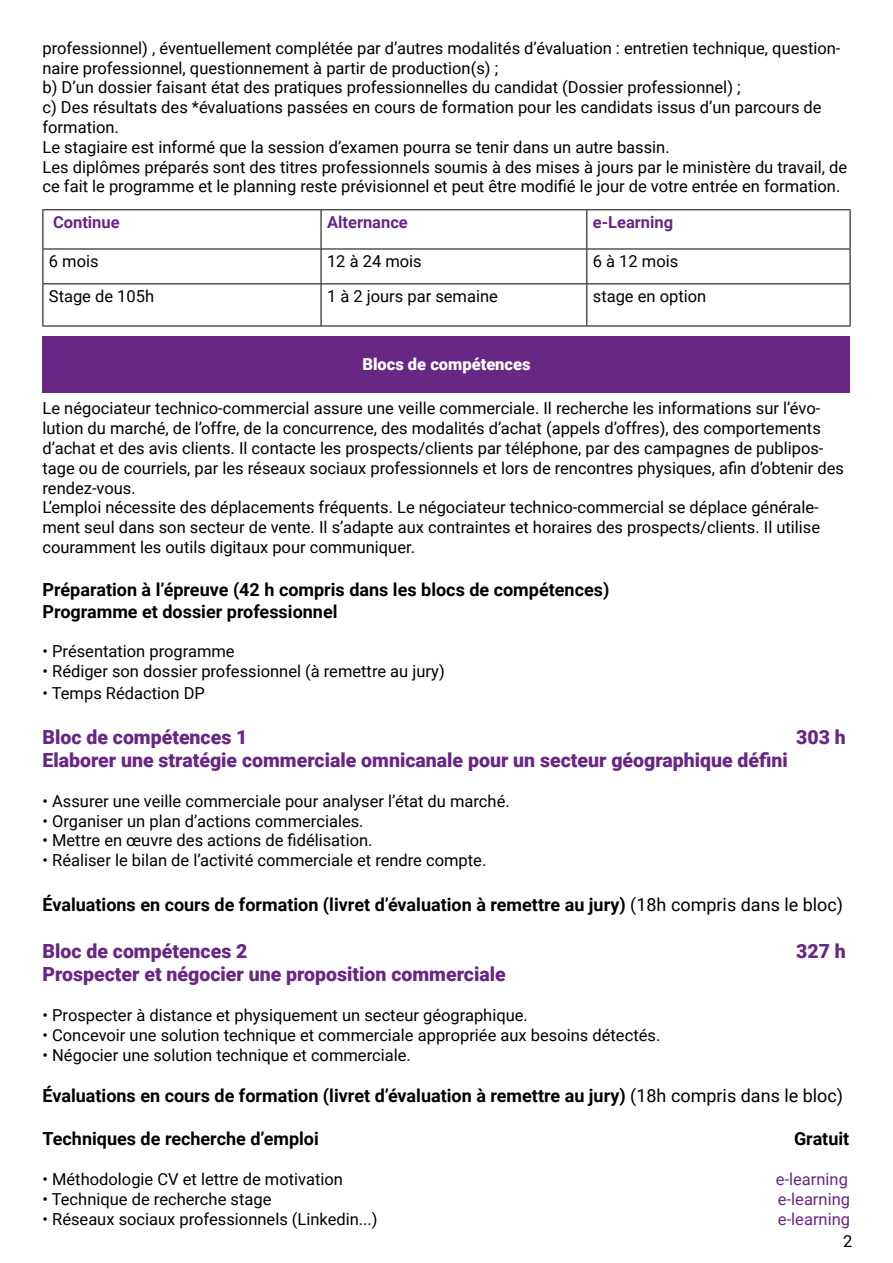
<style>
.page{position:relative;width:893px;height:1263px;background:#fff}
.page>*{position:absolute;margin:0;border:0;box-sizing:border-box;transform-origin:0 0}
.t1{font:900 19.5px "Roboto";color:#682784}
.t2{font:700 18px/21.6px "Roboto";color:#000}
.t3{font:16.5px/19.8px "Roboto";color:#000}
.t4{font:16.5px "Roboto";color:#682784}
.t5{font:700 16.5px "Roboto";color:#682784}
.t6{font:900 16.5px "Roboto";color:#fff}
.s1{font-weight:400}
</style>
<div class="page">
<hr style="left:321px;top:210px;width:1px;height:39px;background:#000">
<hr style="left:321px;top:249px;width:1px;height:34px;background:#000">
<hr style="left:321px;top:284px;width:1px;height:42px;background:#000">
<hr style="left:586px;top:210px;width:1px;height:39px;background:#000">
<hr style="left:586px;top:249px;width:1px;height:34px;background:#000">
<hr style="left:586px;top:284px;width:1px;height:42px;background:#000">
<hr style="left:43px;top:209px;width:278px;height:1px;background:#000">
<hr style="left:43px;top:210px;width:1px;height:39px;background:#000">
<hr style="left:321px;top:209px;width:266px;height:1px;background:#000">
<hr style="left:587px;top:209px;width:263px;height:1px;background:#000">
<hr style="left:850px;top:210px;width:1px;height:39px;background:#000">
<hr style="left:43px;top:249px;width:278px;height:1px;background:#000">
<hr style="left:43px;top:249px;width:1px;height:34px;background:#000">
<hr style="left:321px;top:249px;width:266px;height:1px;background:#000">
<hr style="left:587px;top:249px;width:263px;height:1px;background:#000">
<hr style="left:850px;top:249px;width:1px;height:34px;background:#000">
<hr style="left:43px;top:283px;width:278px;height:1px;background:#000">
<hr style="left:43px;top:284px;width:1px;height:42px;background:#000">
<hr style="left:321px;top:283px;width:266px;height:1px;background:#000">
<hr style="left:587px;top:283px;width:263px;height:1px;background:#000">
<hr style="left:850px;top:284px;width:1px;height:42px;background:#000">
<hr style="left:43px;top:326px;width:278px;height:1px;background:#000">
<hr style="left:321px;top:326px;width:266px;height:1px;background:#000">
<hr style="left:587px;top:326px;width:263px;height:1px;background:#000">
<div style="left:43px;top:336px;width:807px;height:57px;background:#682784"></div>
<p class="t3" style="left:43px;top:37px;width:806px">professionnel) , éventuellement complétée par d’autres modalités d’évaluation : entretien technique, question&shy;naire professionnel, questionnement à partir de production(s) ;<br>b) D’un dossier faisant état des pratiques professionnelles du candidat (Dossier professionnel) ;<br>c) Des résultats des *évaluations passées en cours de formation pour les candidats issus d’un parcours de formation.<br>Le stagiaire est informé que la session d’examen pourra se tenir dans un autre bassin.<br>Les diplômes préparés sont des titres professionnels soumis à des mises à jours par le ministère du travail, de ce fait le programme et le planning reste prévisionnel et peut être modifié le jour de votre entrée en formation.</p>
<p class="t5" style="left:53px;top:211px;width:68px">Continue</p>
<p class="t5" style="left:327px;top:211px;width:82px">Alternance</p>
<p class="t5" style="left:593px;top:211px;width:82px">e-Learning</p>
<p class="t3" style="left:49px;top:251px;width:51px">6 mois</p>
<p class="t3" style="left:327px;top:251px;width:96px">12 à 24 mois</p>
<p class="t3" style="left:593px;top:251px;width:87px">6 à 12 mois</p>
<p class="t3" style="left:49px;top:286px;width:107px">Stage de 105h</p>
<p class="t3" style="left:327px;top:286px;width:172px">1 à 2 jours par semaine</p>
<p class="t3" style="left:593px;top:286px;width:115px">stage en option</p>
<p class="t6" style="left:362px;top:352px;width:170px">Blocs de compétences</p>
<p class="t3" style="left:43px;top:398px;width:803px">Le négociateur technico-commercial assure une veille commerciale. Il recherche les informations sur l’évo&shy;lution du marché, de l’offre, de la concurrence, des modalités d’achat (appels d’offres), des comportements d’achat et des avis clients. Il contacte les prospects/clients par téléphone, par des campagnes de publipos&shy;tage ou de courriels, par les réseaux sociaux professionnels et lors de rencontres physiques, afin d’obtenir des rendez-vous.<br>L’emploi nécessite des déplacements fréquents. Le négociateur technico-commercial se déplace générale&shy;ment seul dans son secteur de vente. Il s’adapte aux contraintes et horaires des prospects/clients. Il utilise couramment les outils digitaux pour communiquer.</p>
<p class="t2" style="left:43px;top:578px;width:568px">Préparation à l’épreuve (42 h compris dans les blocs de compétences)<br>Programme et dossier professionnel</p>
<p class="t3" style="left:43px;top:641px;width:194px">• Présentation programme</p>
<p class="t3" style="left:43px;top:661px;width:404px">• Rédiger son dossier professionnel (à remettre au jury)</p>
<p class="t3" style="left:43px;top:682px;width:164px">• Temps Rédaction DP</p>
<p class="t1" style="left:43px;top:723px;width:206px">Bloc de compétences 1</p>
<p class="t1" style="left:796px;top:723px;width:51px">303 h</p>
<p class="t1" style="left:43px;top:747px;width:747px">Elaborer une stratégie commerciale omnicanale pour un secteur géographique défini</p>
<p class="t3" style="left:43px;top:790px;width:469px">• Assurer une veille commerciale pour analyser l’état du marché.</p>
<p class="t3" style="left:43px;top:810px;width:323px">• Organiser un plan d’actions commerciales.</p>
<p class="t3" style="left:43px;top:830px;width:331px">• Mettre en œuvre des actions de fidélisation.</p>
<p class="t3" style="left:43px;top:850px;width:445px">• Réaliser le bilan de l’activité commerciale et rendre compte.</p>
<p class="t2" style="left:43px;top:893px;width:802px">Évaluations en cours de formation (livret d’évaluation à remettre au jury) <span class="s1">(18h compris dans le bloc)</span></p>
<p class="t1" style="left:43px;top:937px;width:206px">Bloc de compétences 2</p>
<p class="t1" style="left:796px;top:937px;width:51px">327 h</p>
<p class="t1" style="left:43px;top:961px;width:465px">Prospecter et négocier une proposition commerciale</p>
<p class="t3" style="left:43px;top:1005px;width:487px">• Prospecter à distance et physiquement un secteur géographique.</p>
<p class="t3" style="left:43px;top:1024px;width:619px">• Concevoir une solution technique et commerciale appropriée aux besoins détectés.</p>
<p class="t3" style="left:43px;top:1044px;width:370px">• Négocier une solution technique et commerciale.</p>
<p class="t2" style="left:43px;top:1084px;width:802px">Évaluations en cours de formation (livret d’évaluation à remettre au jury) <span class="s1">(18h compris dans le bloc)</span></p>
<p class="t2" style="left:43px;top:1127px;width:278px">Techniques de recherche d’emploi</p>
<p class="t2" style="left:794px;top:1127px;width:57px">Gratuit</p>
<p class="t3" style="left:43px;top:1168px;width:302px">• Méthodologie CV et lettre de motivation</p>
<p class="t4" style="left:776px;top:1167px;width:74px">e-learning</p>
<p class="t3" style="left:43px;top:1188px;width:230px">• Technique de recherche stage</p>
<p class="t4" style="left:778px;top:1187px;width:74px">e-learning</p>
<p class="t3" style="left:43px;top:1208px;width:337px">• Réseaux sociaux professionnels (Linkedin...)</p>
<p class="t4" style="left:778px;top:1207px;width:74px">e-learning</p>
<p class="t3" style="left:843px;top:1230px;width:11px">2</p>
</div>
